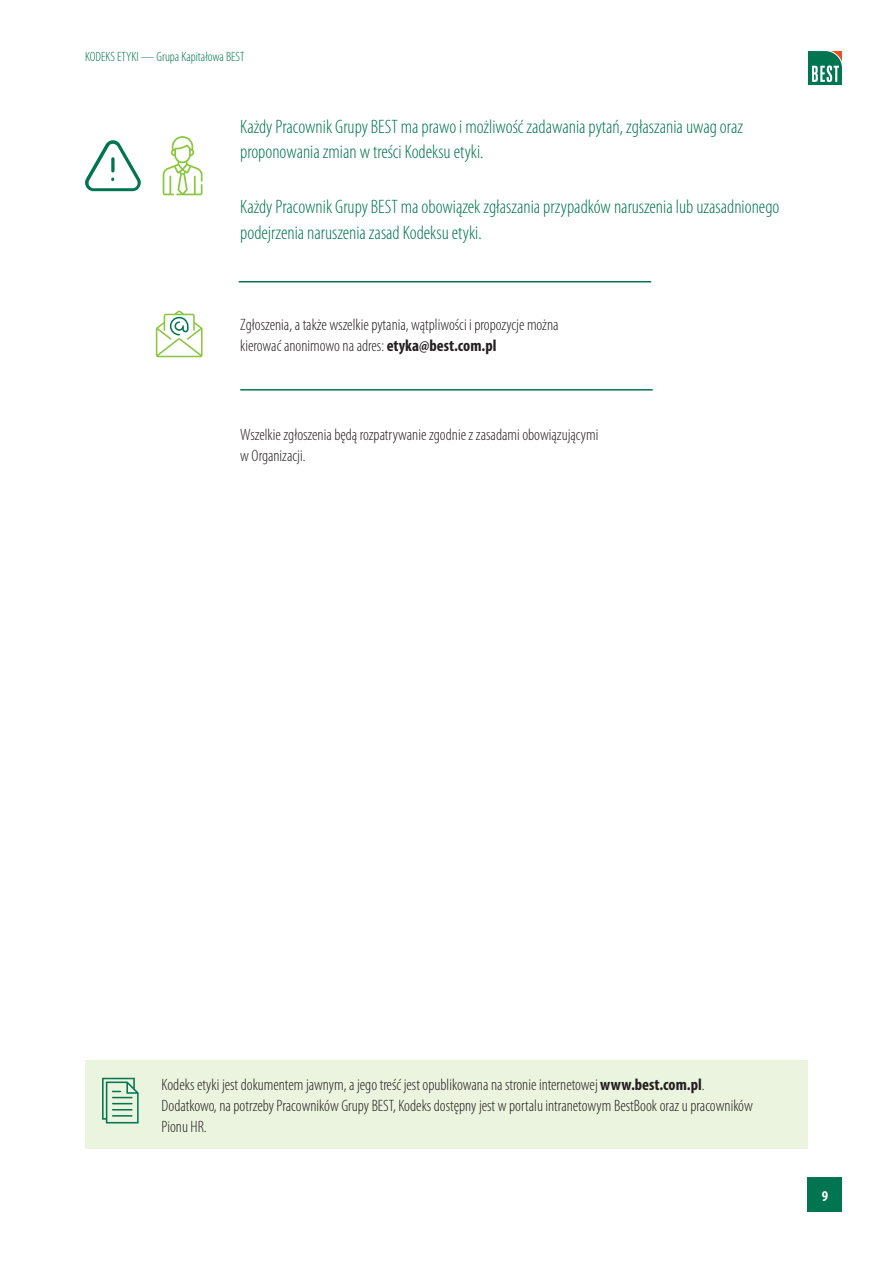
<style>
.page{position:relative;width:893px;height:1263px;background:#fff}
.page>*{position:absolute;margin:0;border:0;box-sizing:border-box;transform-origin:0 0}
.t1{font:300 condensed 19.5px/25.5px "Myriad Pro";color:#00754f}
.t2{font:300 condensed 16.5px/21px "Myriad Pro";color:#231f20}
.t3{font:700 condensed 15px "Myriad Pro";color:#fff}
.t4{font:300 condensed 13.5px "Myriad Pro";color:#00754f}
.s1{font-weight:700}
</style>
<div class="page">
<div style="left:808px;top:1178px;width:34px;height:34px;background:#00754f"></div>
<svg style="left:808px;top:51px;width:34px;height:34px"></svg>
<div style="left:85px;top:1061px;width:723px;height:88px;background:#ebf4de"></div>
<svg style="left:85px;top:140px;width:56px;height:51px"></svg>
<svg style="left:163px;top:136px;width:40px;height:59px"></svg>
<hr style="left:239px;top:281px;width:412px;height:1px;background:#00754f">
<hr style="left:240px;top:389px;width:413px;height:2px;background:#00754f">
<svg style="left:156px;top:310px;width:47px;height:47px"></svg>
<svg style="left:102px;top:1078px;width:37px;height:45px"></svg>
<p class="t4" style="left:85px;top:49px;width:161px">KODEKS ETYKI — Grupa Kapitałowa BEST</p>
<p class="t1" style="left:240px;top:114px;width:504px">Każdy Pracownik Grupy BEST ma prawo i możliwość zadawania pytań, zgłaszania uwag oraz proponowania zmian w treści Kodeksu etyki.</p>
<p class="t1" style="left:240px;top:195px;width:541px">Każdy Pracownik Grupy BEST ma obowiązek zgłaszania przypadków naruszenia lub uzasadnionego podejrzenia naruszenia zasad Kodeksu etyki.</p>
<p class="t2" style="left:240px;top:314px;width:320px">Zgłoszenia, a także wszelkie pytania, wątpliwości ipropozycje można kierować anonimowo na adres: <span class="s1">etyka@best.com.pl</span></p>
<p class="t2" style="left:240px;top:424px;width:360px">Wszelkie zgłoszenia będą rozpatrywanie zgodnie z zasadami obowiązującymi w Organizacji.</p>
<p class="t2" style="left:162px;top:1074px;width:593px">Kodeks etyki jest dokumentem jawnym, a jego treść jest opublikowana na stronie internetowej <span class="s1">www.best.com.pl</span>.<br>Dodatkowo, na potrzeby Pracowników Grupy BEST, Kodeks dostępny jest w portalu intranetowym BestBook oraz upracowników<br>Pionu HR.</p>
<p class="t3" style="left:822px;top:1187px;width:8px">9</p>
</div>
